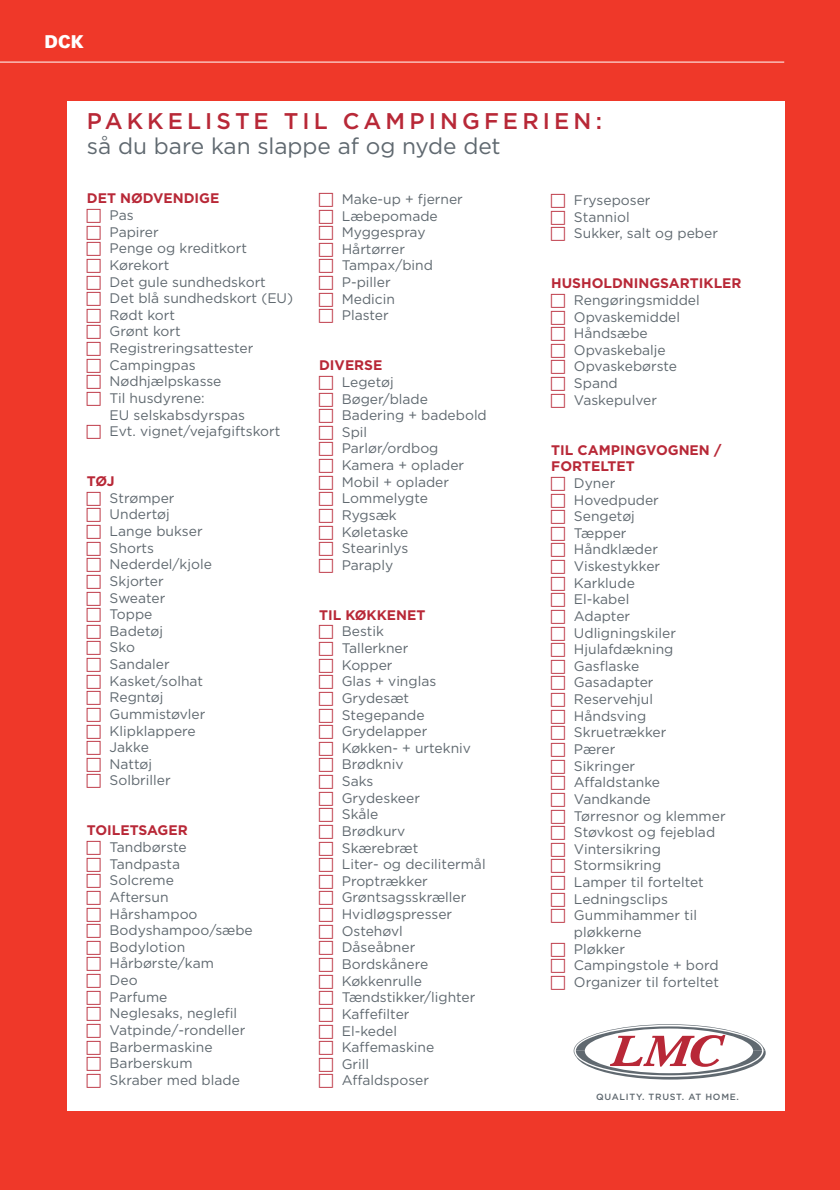
<style>
.page{position:relative;width:840px;height:1190px;background:#ef3829}
.page>*{position:absolute;margin:0;border:0;box-sizing:border-box;transform-origin:0 0}
.t1{font:22.6px "Gotham Book+KEOHYO";color:#606970}
.t2{font:22.6px "Gotham Medium+NFPWDX";letter-spacing:.18em;color:#b82837}
.t3{font:900 18px "Vectora LH";color:#fff}
.t4{font:13.8px/16.6px "Gotham Book+KEOHYO";color:#606970}
.t5{font:13.8px/16.6px "Gotham Bold+OQAALT";color:#b82837}
.t6{font:9px "Gotham Medium+NFPWDX";letter-spacing:.08em;color:#606970}
</style>
<div class="page">
<div style="left:67px;top:102px;width:717px;height:1009px;background:#fff"></div>
<svg style="left:574px;top:1024px;width:192px;height:56px"></svg>
<hr style="left:0;top:62px;width:784px;height:1px;background:#fff">
<h2 class="t3" style="left:44px;top:34px;width:41px">DCK</h2>
<h1 class="t2" style="left:87px;top:113px;width:517px">PAKKELISTE TIL CAMPINGFERIEN:</h1>
<h1 class="t1" style="left:87px;top:137px;width:415px">så du bare kan slappe af og nyde det</h1>
<p class="t4" style="left:342px;top:192px;width:123px">Make-up + fjerner<br>Læbepomade<br>Myggespray<br>Hårtørrer<br>Tampax/bind<br>P-piller<br>Medicin<br>Plaster</p>
<p class="t5" style="left:319px;top:358px;width:65px">DIVERSE</p>
<p class="t4" style="left:342px;top:375px;width:147px">Legetøj<br>Bøger/blade<br>Badering + badebold<br>Spil<br>Parlør/ordbog<br>Kamera + oplader<br>Mobil + oplader<br>Lommelygte<br>Rygsæk<br>Køletaske<br>Stearinlys<br>Paraply</p>
<p class="t5" style="left:319px;top:608px;width:108px">TIL KØKKENET</p>
<p class="t4" style="left:342px;top:624px;width:145px">Bestik<br>Tallerkner<br>Kopper<br>Glas + vinglas<br>Grydesæt<br>Stegepande<br>Grydelapper<br>Køkken- + urtekniv<br>Brødkniv<br>Saks<br>Grydeskeer<br>Skåle<br>Brødkurv<br>Skærebræt<br>Liter- og decilitermål<br>Proptrækker<br>Grøntsagsskræller<br>Hvidløgspresser<br>Ostehøvl<br>Dåseåbner<br>Bordskånere<br>Køkkenrulle<br>Tændstikker/lighter<br>Kaffefilter<br>El-kedel<br>Kaffemaskine<br>Grill<br>Affaldsposer</p>
<p class="t5" style="left:87px;top:192px;width:134px">DET NØDVENDIGE</p>
<p class="t4" style="left:110px;top:208px;width:185px">Pas<br>Papirer<br>Penge og kreditkort<br>Kørekort<br>Det gule sundhedskort<br>Det blå sundhedskort (EU)<br>Rødt kort<br>Grønt kort<br>Registreringsattester<br>Campingpas<br>Nødhjælpskasse<br>Til husdyrene:<br>EU selskabsdyrspas<br>Evt. vignet/vejafgiftskort</p>
<p class="t5" style="left:87px;top:474px;width:29px">TØJ</p>
<p class="t4" style="left:110px;top:490px;width:104px">Strømper<br>Undertøj<br>Lange bukser<br>Shorts<br>Nederdel/kjole<br>Skjorter<br>Sweater<br>Toppe<br>Badetøj<br>Sko<br>Sandaler<br>Kasket/solhat<br>Regntøj<br>Gummistøvler<br>Klipklappere<br>Jakke<br>Nattøj<br>Solbriller</p>
<p class="t5" style="left:87px;top:824px;width:102px">TOILETSAGER</p>
<p class="t4" style="left:110px;top:840px;width:145px">Tandbørste<br>Tandpasta<br>Solcreme<br>Aftersun<br>Hårshampoo<br>Bodyshampoo/sæbe<br>Bodylotion<br>Hårbørste/kam<br>Deo<br>Parfume<br>Neglesaks, neglefil<br>Vatpinde/-rondeller<br>Barbermaskine<br>Barberskum<br>Skraber med blade</p>
<p class="t4" style="left:574px;top:193px;width:146px">Fryseposer<br>Stanniol<br>Sukker, salt og peber</p>
<p class="t5" style="left:551px;top:276px;width:192px">HUSHOLDNINGSARTIKLER</p>
<p class="t4" style="left:574px;top:293px;width:127px">Rengøringsmiddel<br>Opvaskemiddel<br>Håndsæbe<br>Opvaskebalje<br>Opvaskebørste<br>Spand<br>Vaskepulver</p>
<p class="t5" style="left:551px;top:443px;width:172px">TIL CAMPINGVOGNEN /<br>FORTELTET</p>
<p class="t4" style="left:574px;top:476px;width:153px">Dyner<br>Hovedpuder<br>Sengetøj<br>Tæpper<br>Håndklæder<br>Viskestykker<br>Karklude<br>El-kabel<br>Adapter<br>Udligningskiler<br>Hjulafdækning<br>Gasflaske<br>Gasadapter<br>Reservehjul<br>Håndsving<br>Skruetrækker<br>Pærer<br>Sikringer<br>Affaldstanke<br>Vandkande<br>Tørresnor og klemmer<br>Støvkost og fejeblad<br>Vintersikring<br>Stormsikring<br>Lamper til forteltet<br>Ledningsclips<br>Gummihammer til pløkkerne<br>Pløkker<br>Campingstole + bord<br>Organizer til forteltet</p>
<p class="t6" style="left:596px;top:1094px;width:144px">QUALITY. TRUST. AT HOME.</p>
</div>
